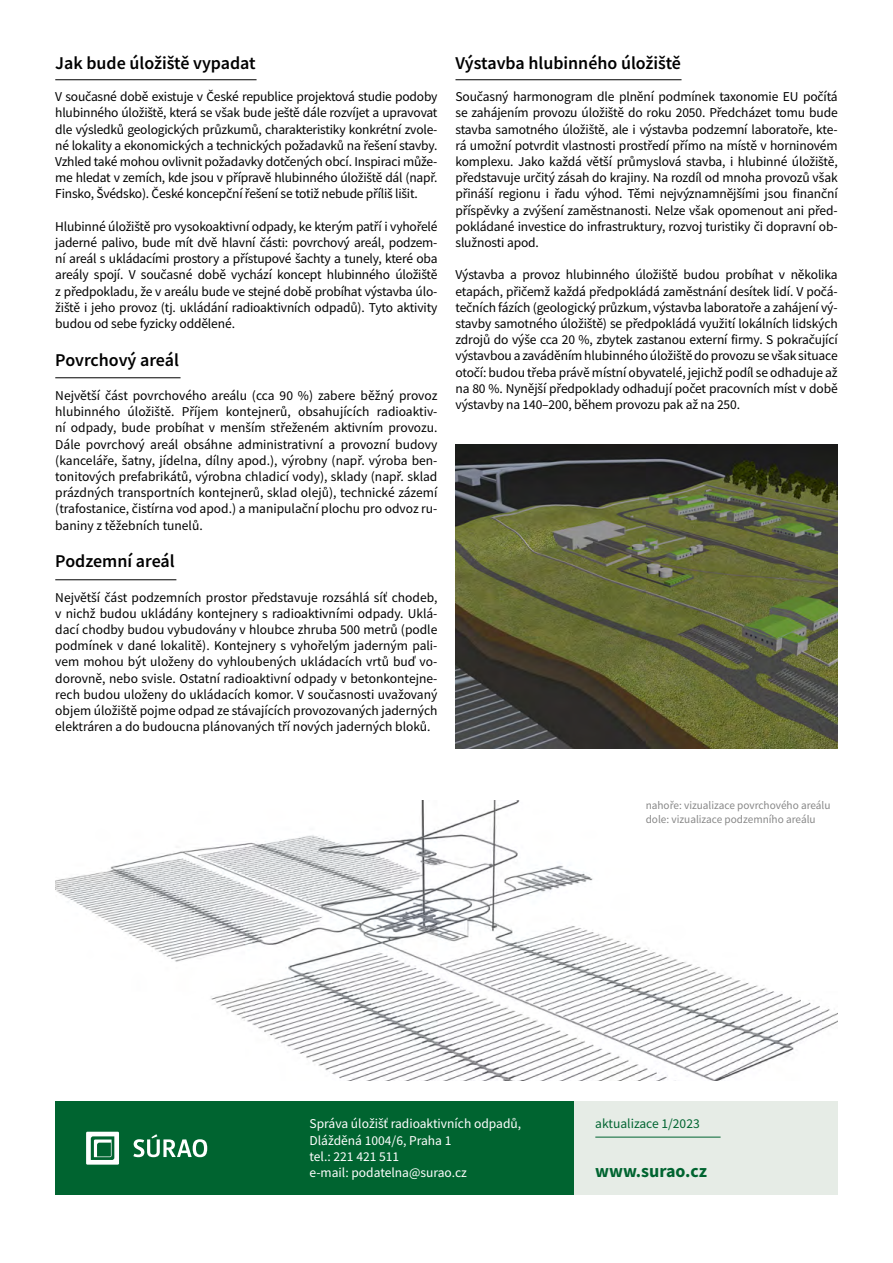
<style>
.page{position:relative;width:893px;height:1263px;background:#fff}
.page>*{position:absolute;margin:0;border:0;box-sizing:border-box;transform-origin:0 0}
.podnadpis{font:600 18px "Source Sans Pro";color:#000}
.t1{font:700 18px "Source Sans Pro";color:#006430}
.zakladni_sazba{font:13.5px/16.2px "Source Sans Pro";letter-spacing:-.01em;color:#000;text-align:justify}
.t2{font:13.5px "Source Sans Pro";color:#fff}
.t3{font:13.5px "Source Sans Pro";color:#006430}
.popisek{font:11.25px "Source Sans Pro";color:#878787}
</style>
<div class="page">
<img style="left:55px;top:801px;width:783px;height:280px">
<img style="left:455px;top:445px;width:383px;height:303px">
<div style="left:55px;top:1101px;width:519px;height:94px;background:#006430"></div>
<div style="left:574px;top:1101px;width:264px;height:94px;background:#e6ece6"></div>
<svg style="left:133px;top:1134px;width:74px;height:23px"></svg>
<svg style="left:86px;top:1132px;width:33px;height:32px"></svg>
<hr style="left:595px;top:1137px;width:126px;height:1px;background:#006430">
<hr style="left:55px;top:79px;width:202px;height:1px;background:#000">
<hr style="left:55px;top:377px;width:126px;height:1px;background:#000">
<hr style="left:55px;top:579px;width:121px;height:1px;background:#000">
<hr style="left:455px;top:79px;width:226px;height:1px;background:#000">
<p class="podnadpis" style="left:55px;top:51px;width:202px">Jak bude úložiště vypadat</p>
<p class="zakladni_sazba" style="left:55px;top:89px;width:384px">V současné době existuje v České republice projektová studie podoby hlubinného úložiště, která se však bude ještě dále rozvíjet a upravovat dle výsledků geologických průzkumů, charakteristiky konkrétní zvole&shy;né lokality a ekonomických a technických požadavků na řešení stavby.<br>Vzhled také mohou ovlivnit požadavky dotčených obcí. Inspiraci může&shy;me hledat v zemích, kde jsou v přípravě hlubinného úložiště dál (např.<br>Finsko, Švédsko). České koncepční řešení se totiž nebude příliš lišit.</p>
<p class="zakladni_sazba" style="left:55px;top:218px;width:384px">Hlubinné úložiště pro vysokoaktivní odpady, ke kterým patří i vyhořelé jaderné palivo, bude mít dvě hlavní části: povrchový areál, podzem&shy;ní areál s ukládacími prostory a přístupové šachty a tunely, které oba areály spojí. V současné době vychází koncept hlubinného úložiště z předpokladu, že v areálu bude ve stejné době probíhat výstavba úlo&shy;žiště i jeho provoz (tj. ukládání radioaktivních odpadů). Tyto aktivity budou od sebe fyzicky oddělené.</p>
<p class="podnadpis" style="left:55px;top:348px;width:125px">Povrchový areál</p>
<p class="zakladni_sazba" style="left:55px;top:387px;width:384px">Největší část povrchového areálu (cca 90 %) zabere běžný provoz hlubinného úložiště. Příjem kontejnerů, obsahujících radioaktiv&shy;ní odpady, bude probíhat v menším střeženém aktivním provozu.<br>Dále povrchový areál obsáhne administrativní a provozní budovy (kanceláře, šatny, jídelna, dílny apod.), výrobny (např. výroba ben&shy;tonitových prefabrikátů, výrobna chladicí vody), sklady (např. sklad prázdných transportních kontejnerů, sklad olejů), technické zázemí (trafostanice, čistírna vod apod.) a manipulační plochu pro odvoz ru&shy;baniny z těžebních tunelů.</p>
<p class="podnadpis" style="left:55px;top:550px;width:121px">Podzemní areál</p>
<p class="zakladni_sazba" style="left:55px;top:589px;width:384px">Největší část podzemních prostor představuje rozsáhlá síť chodeb, v nichž budou ukládány kontejnery s radioaktivními odpady. Uklá&shy;dací chodby budou vybudovány v hloubce zhruba 500 metrů (podle podmínek v dané lokalitě). Kontejnery s vyhořelým jaderným pali&shy;vem mohou být uloženy do vyhloubených ukládacích vrtů buď vo&shy;dorovně, nebo svisle. Ostatní radioaktivní odpady v betonkontejne&shy;rech budou uloženy do ukládacích komor. V současnosti uvažovaný objem úložiště pojme odpad ze stávajících provozovaných jaderných elektráren a do budoucna plánovaných tří nových jaderných bloků.</p>
<p class="podnadpis" style="left:455px;top:51px;width:227px">Výstavba hlubinného úložiště</p>
<p class="zakladni_sazba" style="left:455px;top:89px;width:384px">Současný harmonogram dle plnění podmínek taxonomie EU počítá se zahájením provozu úložiště do roku 2050. Předcházet tomu bude stavba samotného úložiště, ale i výstavba podzemní laboratoře, kte&shy;rá umožní potvrdit vlastnosti prostředí přímo na místě v horninovém komplexu. Jako každá větší průmyslová stavba, i hlubinné úložiště, představuje určitý zásah do krajiny. Na rozdíl od mnoha provozů však přináší regionu i řadu výhod. Těmi nejvýznamnějšími jsou finanční příspěvky a zvýšení zaměstnanosti. Nelze však opomenout ani před&shy;pokládané investice do infrastruktury, rozvoj turistiky či dopravní ob&shy;služnosti apod.</p>
<p class="zakladni_sazba" style="left:455px;top:267px;width:384px">Výstavba a provoz hlubinného úložiště budou probíhat v několika etapách, přičemž každá předpokládá zaměstnání desítek lidí. V počá&shy;tečních fázích (geologický průzkum, výstavba laboratoře a zahájení vý&shy;stavby samotného úložiště) se předpokládá využití lokálních lidských zdrojů do výše cca 20 %, zbytek zastanou externí firmy. S pokračující výstavbou a zaváděním hlubinného úložiště do provozu se však situace otočí: budou třeba právě místní obyvatelé, jejichž podíl se odhaduje až na 80 %. Nynější předpoklady odhadují počet pracovních míst v době výstavby na 140–200, během provozu pak až na 250.</p>
<p class="popisek" style="left:646px;top:798px;width:186px">nahoře: vizualizace povrchového areálu</p>
<p class="popisek" style="left:646px;top:812px;width:171px">dole: vizualizace podzemního areálu</p>
<p class="t2" style="left:310px;top:1115px;width:213px">Správa úložišť radioaktivních odpadů,</p>
<p class="t2" style="left:310px;top:1131px;width:143px">Dlážděná 1004/6, Praha 1</p>
<p class="t2" style="left:310px;top:1148px;width:91px">tel.: 221 421 511</p>
<p class="t2" style="left:310px;top:1164px;width:159px">e-mail: podatelna@surao.cz</p>
<p class="t3" style="left:595px;top:1115px;width:106px">aktualizace 1/2023</p>
<p class="t1" style="left:595px;top:1159px;width:113px">www.surao.cz</p>
</div>
